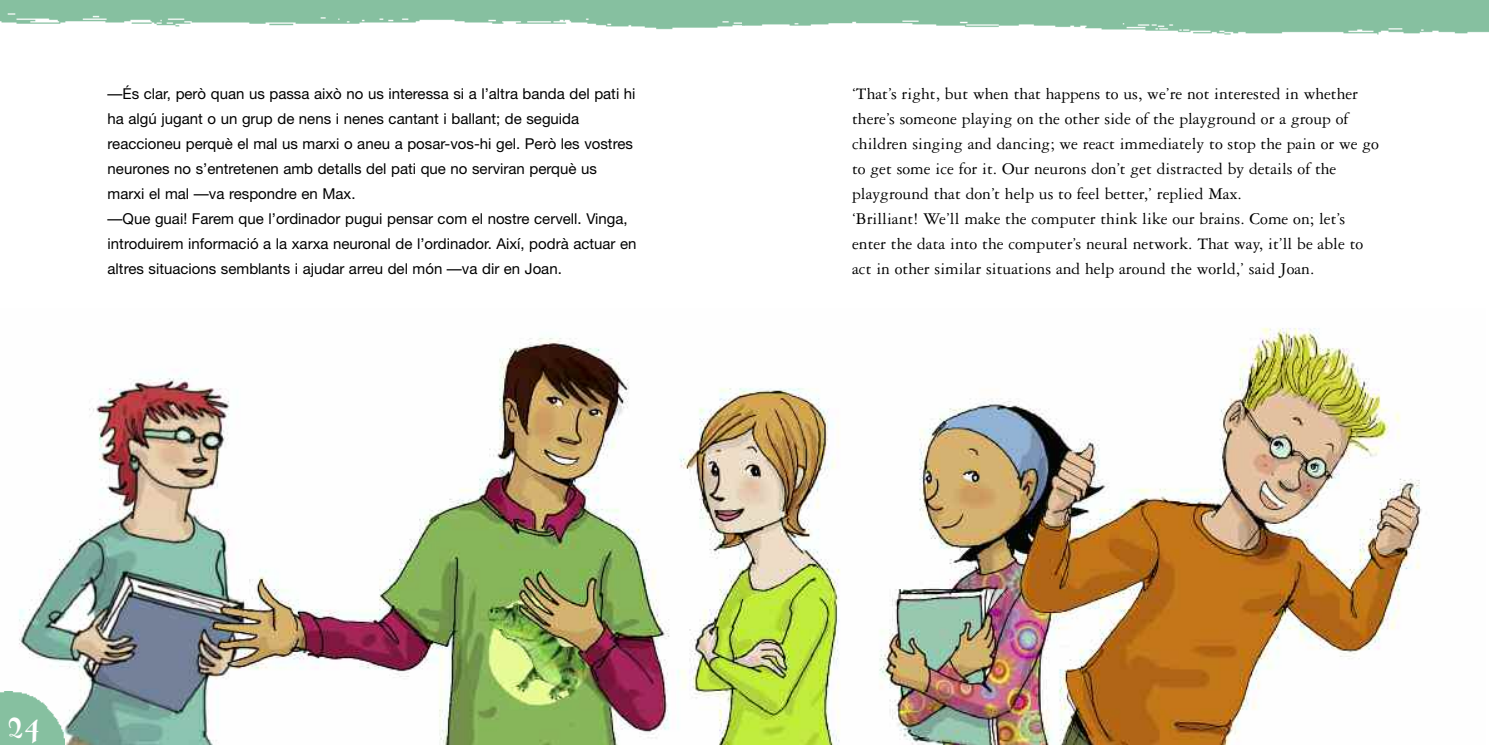
<style>
.page{position:relative;width:1489px;height:745px;background:#fff}
.page>*{position:absolute;margin:0;border:0;box-sizing:border-box;transform-origin:0 0}
.t1{font:700 38.88px "Fontesque";color:#fff}
.t2{font:17.5px/25px "Garamond Three";color:#000}
.t3{font:15px/25px "Helvetica Neue";color:#000}
</style>
<div class="page">
<img style="left:19px;top:327px;width:1403px;height:417px">
<img style="left:744px;top:0;width:744px;height:35px">
<img style="left:0;top:0;width:744px;height:30px">
<img style="left:0;top:691px;width:65px;height:53px">
<p class="t3" style="left:108px;top:82px;width:530px">—És clar, però quan us passa això no us interessa si a l’altra banda del pati hi ha algú jugant o un grup de nens i nenes cantant i ballant; de seguida reaccioneu perquè el mal us marxi o aneu a posar-vos-hi gel. Però les vostres neurones no s’entretenen amb detalls del pati que no serviran perquè us marxi el mal —va respondre en Max.<br>—Que guai! Farem que l’ordinador pugui pensar com el nostre cervell. Vinga, introduirem informació a la xarxa neuronal de l’ordinador. Així, podrà actuar en altres situacions semblants i ajudar arreu del món —va dir en Joan.</p>
<p class="t2" style="left:852px;top:83px;width:528px">‘That’s right, but when that happens to us, we’re not interested in whether there’s someone playing on the other side of the playground or a group of children singing and dancing; we react immediately to stop the pain or we go to get some ice for it. Our neurons don’t get distracted by details of the playground that don’t help us to feel better,’ replied Max.<br>‘Brilliant! We’ll make the computer think like our brains. Come on; let’s enter the data into the computer’s neural network. That way, it’ll be able to act in other similar situations and help around the world,’ said Joan.</p>
<h1 class="t1" style="left:8px;top:700px;width:34px">24</h1>
</div>
